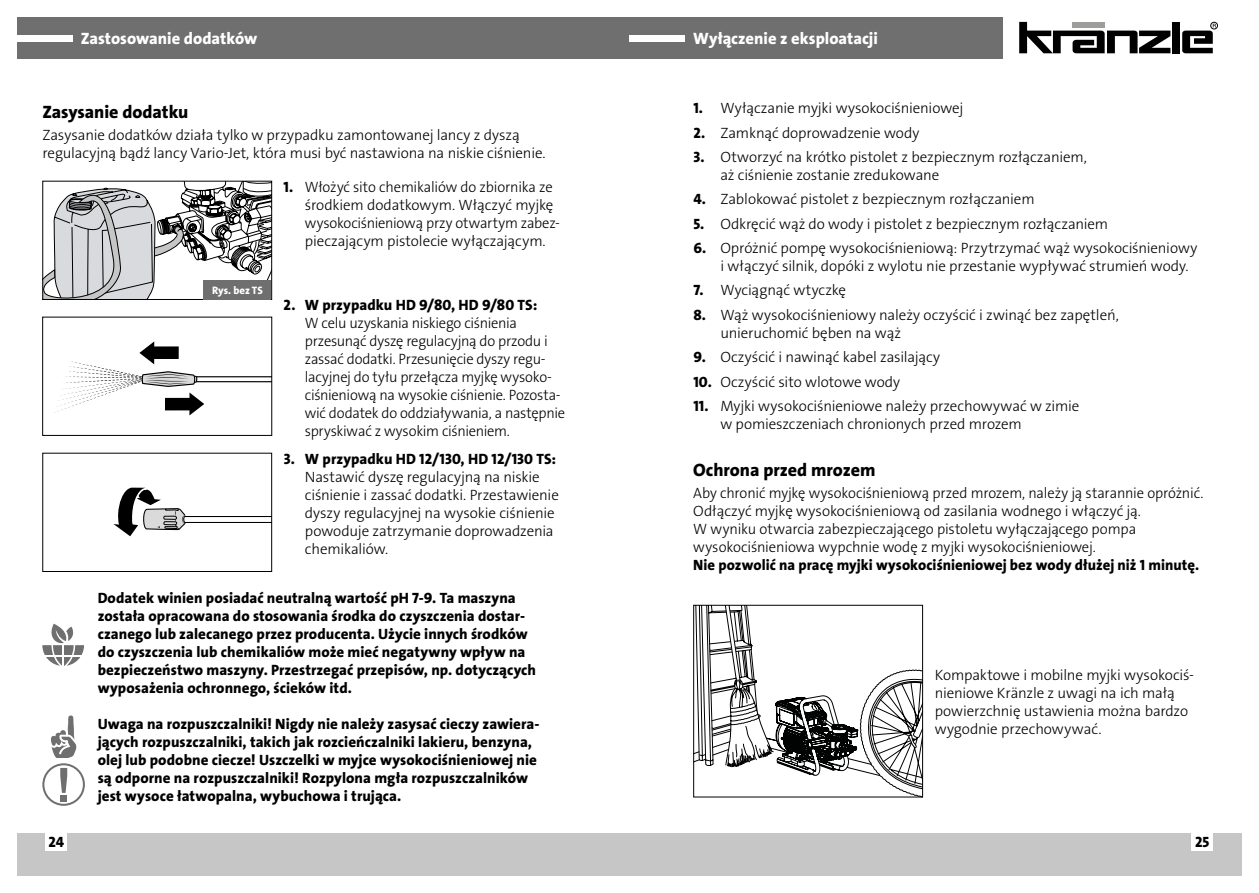
<style>
.page{position:relative;width:1259px;height:893px;background:#fff}
.page>*{position:absolute;margin:0;border:0;box-sizing:border-box;transform-origin:0 0}
.t1{font:18px "The Sans LP8 Ex Bld";letter-spacing:-.005em;color:#000}
.t2{font:16.5px "The Sans LP8 Ex Bld";color:#fff}
.t3{font:15px/18px "The Sans LP3 Lig";letter-spacing:-.01em;color:#000}
.t4{font:15px/18px "The Sans LP8 Ex Bld";letter-spacing:.005em;color:#000}
.t5{font:10.8px "The Sans LP8 Ex Bld";letter-spacing:-.005em;color:#fff}
.s1{font-family:"The Sans LP8 Ex Bld"}
</style>
<div class="page">
<div style="left:629px;top:833px;width:613px;height:43px;background:#c6c6c6"></div>
<div style="left:17px;top:833px;width:612px;height:43px;background:#c6c6c6"></div>
<div style="left:1191px;top:833px;width:22px;height:18px;background:#fff"></div>
<div style="left:46px;top:833px;width:21px;height:18px;background:#fff"></div>
<div style="left:17px;top:17px;width:985px;height:41px;background:#706f6f"></div>
<div style="left:17px;top:35px;width:55px;height:6px;background:#fff"></div>
<div style="left:629px;top:35px;width:56px;height:6px;background:#fff"></div>
<svg style="left:1019px;top:22px;width:151px;height:31px"></svg>
<div style="left:1172px;top:22px;width:7px;height:31px;background:#000"></div>
<div style="left:1210px;top:22px;width:7px;height:7px;border:1px solid #000;border-radius:50%"></div>
<svg style="left:1182px;top:24px;width:34px;height:29px"></svg>
<svg style="left:42px;top:180px;width:230px;height:120px"></svg>
<svg style="left:42px;top:452px;width:230px;height:120px"></svg>
<svg style="left:42px;top:316px;width:230px;height:120px"></svg>
<div style="left:204px;top:280px;width:67px;height:19px;background:#706f6f"></div>
<svg style="left:42px;top:715px;width:43px;height:91px"></svg>
<svg style="left:42px;top:624px;width:42px;height:42px"></svg>
<svg style="left:693px;top:604px;width:230px;height:194px"></svg>
<p class="t2" style="left:81px;top:28px;width:178px">Zastosowanie dodatków</p>
<p class="t2" style="left:693px;top:28px;width:186px">Wyłączenie z eksploatacji</p>
<p class="t1" style="left:42px;top:100px;width:148px">Zasysanie dodatku</p>
<p class="t3" style="left:42px;top:126px;width:505px">Zasysanie dodatków działa tylko w przypadku zamontowanej lancy z dyszą regulacyjną bądź lancy Vario-Jet, która musi być nastawiona na niskie ciśnienie.</p>
<p class="t5" style="left:212px;top:283px;width:52px">Rys. bez TS</p>
<p class="t3" style="left:305px;top:178px;width:256px;text-indent:-21px"><span class="s1">1.</span> Włożyć sito chemikaliów do zbiornika ze środkiem dodatkowym. Włączyć myjkę wysokociśnieniową przy otwartym zabez&shy;pieczającym pistolecie wyłączającym.</p>
<p class="t4" style="left:284px;top:296px;width:255px">2. W przypadku HD 9/80, HD 9/80 TS:</p>
<p class="t3" style="left:305px;top:314px;width:262px">W celu uzyskania niskiego ciśnienia przesunąć dyszę regulacyjną do przodu i zassać dodatki. Przesunięcie dyszy regu&shy;lacyjnej do tyłu przełącza myjkę wysoko&shy;ciśnieniową na wysokie ciśnienie. Pozosta&shy;wić dodatek do oddziaływania, a następnie spryskiwać z wysokim ciśnieniem.</p>
<p class="t4" style="left:284px;top:450px;width:274px">3. W przypadku HD 12/130, HD 12/130 TS:</p>
<p class="t3" style="left:305px;top:468px;width:255px">Nastawić dyszę regulacyjną na niskie ciśnienie i zassać dodatki. Przestawienie dyszy regulacyjnej na wysokie ciśnienie powoduje zatrzymanie doprowadzenia chemikaliów.</p>
<p class="t4" style="left:98px;top:589px;width:440px">Dodatek winien posiadać neutralną wartość pH 7-9. Ta maszyna została opracowana do stosowania środka do czyszczenia dostar&shy;czanego lub zalecanego przez producenta. Użycie innych środków do czyszczenia lub chemikaliów może mieć negatywny wpływ na bezpieczeństwo maszyny. Przestrzegać przepisów, np. dotyczących wyposażenia ochronnego, ścieków itd.</p>
<p class="t4" style="left:98px;top:715px;width:443px">Uwaga na rozpuszczalniki! Nigdy nie należy zasysać cieczy zawiera&shy;jących rozpuszczalniki, takich jak rozcieńczalniki lakieru, benzyna, olej lub podobne ciecze! Uszczelki w myjce wysokociśnieniowej nie są odporne na rozpuszczalniki! Rozpylona mgła rozpuszczalników jest wysoce łatwopalna, wybuchowa i trująca.</p>
<p class="t3" style="left:693px;top:99px;width:271px"><span class="s1">1.</span> Wyłączanie myjki wysokociśnieniowej</p>
<p class="t3" style="left:693px;top:124px;width:227px"><span class="s1">2.</span> Zamknąć doprowadzenie wody</p>
<p class="t3" style="left:720px;top:148px;width:368px;text-indent:-27px"><span class="s1">3.</span> Otworzyć na krótko pistolet z bezpiecznym rozłączaniem, aż ciśnienie zostanie zredukowane</p>
<p class="t3" style="left:693px;top:190px;width:343px"><span class="s1">4.</span> Zablokować pistolet z bezpiecznym rozłączaniem</p>
<p class="t3" style="left:693px;top:215px;width:416px"><span class="s1">5.</span> Odkręcić wąż do wody i pistolet z bezpiecznym rozłączaniem</p>
<p class="t3" style="left:720px;top:239px;width:478px;text-indent:-27px"><span class="s1">6.</span> Opróżnić pompę wysokociśnieniową: Przytrzymać wąż wysokociśnieniowy i włączyć silnik, dopóki z wylotu nie przestanie wypływać strumień wody.</p>
<p class="t3" style="left:693px;top:281px;width:154px"><span class="s1">7.</span> Wyciągnąć wtyczkę</p>
<p class="t3" style="left:720px;top:306px;width:400px;text-indent:-27px"><span class="s1">8.</span> Wąż wysokociśnieniowy należy oczyścić i zwinąć bez zapętleń, unieruchomić bęben na wąż</p>
<p class="t3" style="left:693px;top:348px;width:248px"><span class="s1">9.</span> Oczyścić i nawinąć kabel zasilający</p>
<p class="t3" style="left:693px;top:373px;width:208px"><span class="s1">10.</span> Oczyścić sito wlotowe wody</p>
<p class="t3" style="left:720px;top:397px;width:360px;text-indent:-27px"><span class="s1">11.</span> Myjki wysokociśnieniowe należy przechowywać w zimie w pomieszczeniach chronionych przed mrozem</p>
<p class="t1" style="left:693px;top:458px;width:184px">Ochrona przed mrozem</p>
<p class="t3" style="left:693px;top:484px;width:511px">Aby chronić myjkę wysokociśnieniową przed mrozem, należy ją starannie opróżnić.<br>Odłączyć myjkę wysokociśnieniową od zasilania wodnego i włączyć ją.<br>W wyniku otwarcia zabezpieczającego pistoletu wyłączającego pompa wysokociśnieniowa wypchnie wodę z myjki wysokociśnieniowej.</p>
<p class="t4" style="left:693px;top:556px;width:507px">Nie pozwolić na pracę myjki wysokociśnieniowej bez wody dłużej niż 1 minutę.</p>
<p class="t3" style="left:934px;top:666px;width:261px">Kompaktowe i mobilne myjki wysokociś&shy;nieniowe Kränzle z uwagi na ich małą powierzchnię ustawienia można bardzo wygodnie przechowywać.</p>
<p class="t4" style="left:49px;top:833px;width:17px">24</p>
<p class="t4" style="left:1195px;top:833px;width:16px">25</p>
</div>
